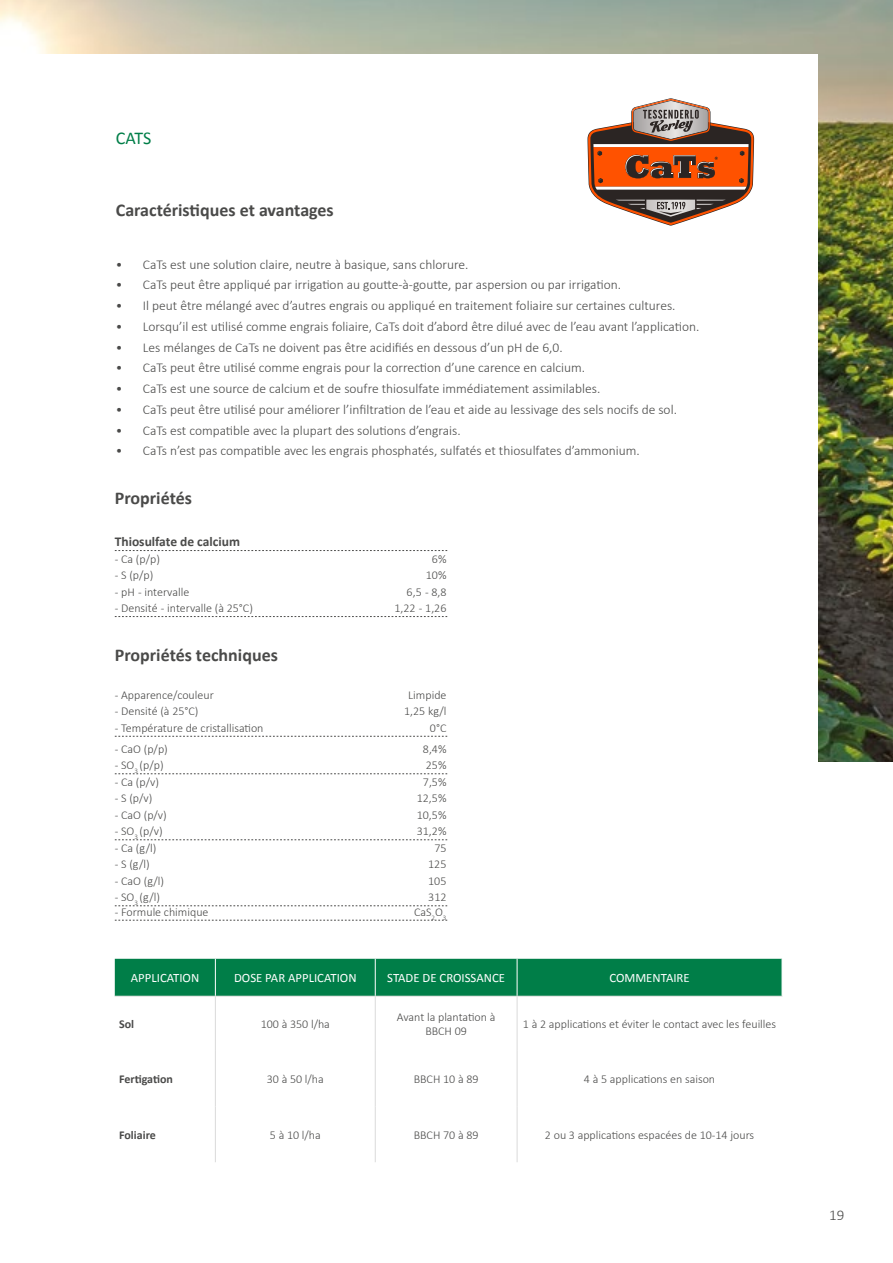
<style>
.page{position:relative;width:893px;height:1263px;background:#fff}
.page>*{position:absolute;margin:0;border:0;box-sizing:border-box;transform-origin:0 0}
.t1{font:700 18px "Calibri";color:#4a4a49}
.t2{font:18px "Calibri";color:#007e48}
.t3{font:300 15px "Calibri";color:#4a4a49}
.t4{font:300 13.5px "Calibri";color:#4a4a49}
.t5{font:700 13.5px "Calibri";color:#4a4a49}
.t6{font:12.75px "Calibri";color:#fff}
.t7{font:300 12px/14.4px "Calibri";color:#4a4a49;text-align:center}
.t8{font:700 12px "Calibri";color:#4a4a49}
</style>
<div class="page">
<div style="left:115px;top:959px;width:667px;height:37px;background:#007e48"></div>
<hr style="left:215px;top:959px;width:1px;height:37px;background:#fff">
<hr style="left:375px;top:959px;width:1px;height:37px;background:#fff">
<hr style="left:517px;top:959px;width:1px;height:37px;background:#fff">
<hr style="left:115px;top:996px;width:100px;height:1px;background:#e0e0df">
<hr style="left:215px;top:996px;width:160px;height:1px;background:#e0e0df">
<hr style="left:375px;top:996px;width:142px;height:1px;background:#e0e0df">
<hr style="left:517px;top:996px;width:265px;height:1px;background:#e0e0df">
<hr style="left:215px;top:996px;width:1px;height:55px;background:#dadada">
<hr style="left:215px;top:1051px;width:1px;height:55px;background:#dadada">
<hr style="left:215px;top:1106px;width:1px;height:56px;background:#dadada">
<hr style="left:375px;top:996px;width:1px;height:55px;background:#dadada">
<hr style="left:517px;top:996px;width:1px;height:55px;background:#dadada">
<hr style="left:375px;top:1051px;width:1px;height:55px;background:#dadada">
<hr style="left:517px;top:1051px;width:1px;height:55px;background:#dadada">
<hr style="left:375px;top:1106px;width:1px;height:56px;background:#dadada">
<hr style="left:517px;top:1106px;width:1px;height:56px;background:#dadada">
<img style="left:0;top:0;width:893px;height:762px">
<div style="left:0;top:54px;width:818px;height:856px;background:#fff"></div>
<svg style="left:587px;top:98px;width:167px;height:128px"></svg>
<svg style="left:115px;top:550px;width:332px;height:1px"></svg>
<svg style="left:115px;top:616px;width:332px;height:1px"></svg>
<svg style="left:115px;top:736px;width:332px;height:1px"></svg>
<svg style="left:115px;top:773px;width:332px;height:1px"></svg>
<svg style="left:115px;top:839px;width:332px;height:1px"></svg>
<svg style="left:115px;top:905px;width:332px;height:1px"></svg>
<svg style="left:115px;top:920px;width:332px;height:1px"></svg>
<h1 class="t2" style="left:116px;top:127px;width:37px">CATS</h1>
<h1 class="t1" style="left:116px;top:197px;width:219px">Caractéristiques et avantages</h1>
<p class="t4" style="left:116px;top:256px;width:354px">• CaTs est une solution claire, neutre à basique, sans chlorure.</p>
<p class="t4" style="left:116px;top:276px;width:507px">• CaTs peut être appliqué par irrigation au goutte-à-goutte, par aspersion ou par irrigation.</p>
<p class="t4" style="left:116px;top:297px;width:561px">• Il peut être mélangé avec d’autres engrais ou appliqué en traitement foliaire sur certaines cultures.</p>
<p class="t4" style="left:116px;top:318px;width:585px">• Lorsqu’il est utilisé comme engrais foliaire, CaTs doit d’abord être dilué avec de l’eau avant l’application.</p>
<p class="t4" style="left:116px;top:339px;width:448px">• Les mélanges de CaTs ne doivent pas être acidifiés en dessous d’un pH de 6,0.</p>
<p class="t4" style="left:116px;top:359px;width:471px">• CaTs peut être utilisé comme engrais pour la correction d’une carence en calcium.</p>
<p class="t4" style="left:116px;top:380px;width:486px">• CaTs est une source de calcium et de soufre thiosulfate immédiatement assimilables.</p>
<p class="t4" style="left:116px;top:401px;width:563px">• CaTs peut être utilisé pour améliorer l’infiltration de l’eau et aide au lessivage des sels nocifs de sol.</p>
<p class="t4" style="left:116px;top:422px;width:346px">• CaTs est compatible avec la plupart des solutions d’engrais.</p>
<p class="t4" style="left:116px;top:442px;width:525px">• CaTs n’est pas compatible avec les engrais phosphatés, sulfatés et thiosulfates d’ammonium.</p>
<h1 class="t1" style="left:115px;top:485px;width:79px">Propriétés</h1>
<p class="t5" style="left:115px;top:532px;width:127px">Thiosulfate de calcium</p>
<p class="t7" style="left:115px;top:551px;width:47px">- Ca (p/p)</p>
<p class="t7" style="left:432px;top:551px;width:16px">6%</p>
<p class="t7" style="left:115px;top:568px;width:40px">- S (p/p)</p>
<p class="t7" style="left:426px;top:568px;width:22px">10%</p>
<p class="t7" style="left:115px;top:584px;width:76px">- pH - intervalle</p>
<p class="t7" style="left:407px;top:584px;width:41px">6,5 - 8,8</p>
<p class="t7" style="left:115px;top:601px;width:140px">- Densité - intervalle (à 25°C)</p>
<p class="t7" style="left:394px;top:601px;width:54px">1,22 - 1,26</p>
<h1 class="t1" style="left:115px;top:642px;width:165px">Propriétés techniques</h1>
<p class="t7" style="left:115px;top:687px;width:101px">- Apparence/couleur</p>
<p class="t7" style="left:408px;top:687px;width:40px">Limpide</p>
<p class="t7" style="left:115px;top:704px;width:85px">- Densité (à 25°C)</p>
<p class="t7" style="left:404px;top:704px;width:44px">1,25 kg/l</p>
<p class="t7" style="left:115px;top:720px;width:150px">- Température de cristallisation</p>
<p class="t7" style="left:430px;top:720px;width:18px">0°C</p>
<p class="t7" style="left:115px;top:741px;width:55px">- CaO (p/p)</p>
<p class="t7" style="left:423px;top:741px;width:25px">8,4%</p>
<p class="t7" style="left:115px;top:758px;width:50px">- SO<sub>3</sub> (p/p)</p>
<p class="t7" style="left:426px;top:758px;width:22px">25%</p>
<p class="t7" style="left:115px;top:774px;width:46px">- Ca (p/v)</p>
<p class="t7" style="left:423px;top:774px;width:25px">7,5%</p>
<p class="t7" style="left:115px;top:791px;width:39px">- S (p/v)</p>
<p class="t7" style="left:417px;top:791px;width:31px">12,5%</p>
<p class="t7" style="left:115px;top:807px;width:54px">- CaO (p/v)</p>
<p class="t7" style="left:417px;top:807px;width:31px">10,5%</p>
<p class="t7" style="left:115px;top:824px;width:49px">- SO<sub>3</sub> (p/v)</p>
<p class="t7" style="left:417px;top:824px;width:31px">31,2%</p>
<p class="t7" style="left:115px;top:840px;width:43px">- Ca (g/l)</p>
<p class="t7" style="left:434px;top:840px;width:14px">75</p>
<p class="t7" style="left:115px;top:857px;width:36px">- S (g/l)</p>
<p class="t7" style="left:428px;top:857px;width:20px">125</p>
<p class="t7" style="left:115px;top:873px;width:51px">- CaO (g/l)</p>
<p class="t7" style="left:428px;top:873px;width:20px">105</p>
<p class="t7" style="left:115px;top:890px;width:47px">- SO<sub>3</sub> (g/l)</p>
<p class="t7" style="left:428px;top:890px;width:20px">312</p>
<p class="t7" style="left:115px;top:904px;width:95px">- Formule chimique</p>
<p class="t7" style="left:414px;top:904px;width:34px">CaS<sub>2</sub>O<sub>3</sub></p>
<p class="t6" style="left:131px;top:970px;width:70px">APPLICATION</p>
<p class="t6" style="left:234px;top:970px;width:124px">DOSE PAR APPLICATION</p>
<p class="t6" style="left:387px;top:970px;width:119px">STADE DE CROISSANCE</p>
<p class="t6" style="left:609px;top:970px;width:82px">COMMENTAIRE</p>
<p class="t8" style="left:119px;top:1015px;width:17px">Sol</p>
<p class="t7" style="left:261px;top:1017px;width:71px">100 à 350 l/ha</p>
<p class="t7" style="left:397px;top:1009px;width:100px">Avant la plantation à<br>BBCH 09</p>
<p class="t7" style="left:523px;top:1017px;width:255px">1 à 2 applications et éviter le contact avec les feuilles</p>
<p class="t8" style="left:119px;top:1071px;width:55px">Fertigation</p>
<p class="t7" style="left:267px;top:1072px;width:59px">30 à 50 l/ha</p>
<p class="t7" style="left:414px;top:1072px;width:66px">BBCH 10 à 89</p>
<p class="t7" style="left:584px;top:1072px;width:133px">4 à 5 applications en saison</p>
<p class="t8" style="left:119px;top:1126px;width:38px">Foliaire</p>
<p class="t7" style="left:270px;top:1127px;width:52px">5 à 10 l/ha</p>
<p class="t7" style="left:414px;top:1127px;width:66px">BBCH 70 à 89</p>
<p class="t7" style="left:545px;top:1127px;width:211px">2 ou 3 applications espacées de 10-14 jours</p>
<p class="t3" style="left:829px;top:1206px;width:17px">19</p>
</div>
